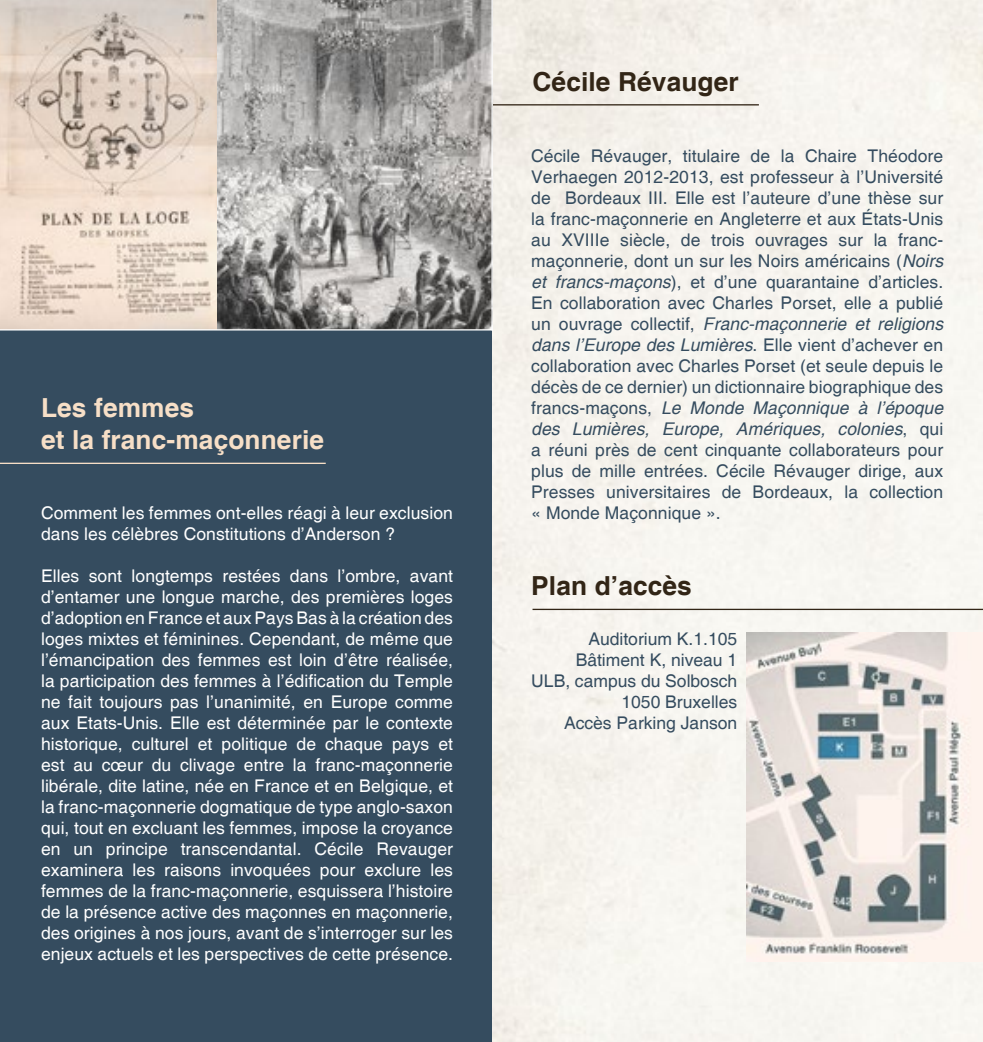
<style>
.page{position:relative;width:983px;height:1042px;background:#fff}
.page>*{position:absolute;margin:0;border:0;box-sizing:border-box;transform-origin:0 0}
.t1{font:700 26.25px/31.5px "Helvetica";letter-spacing:.005em;color:#f7dfc7}
.t2{font:700 26.25px "Helvetica";letter-spacing:.005em;color:#322516}
.t3{font:17.5px/21px "Helvetica";letter-spacing:.005em;color:#fff}
.t4{font:17.5px/21px "Helvetica";color:#354c5f;text-align:right}
.s1{font-style:italic}
</style>
<div class="page">
<div style="left:491px;top:0;width:491px;height:1042px;background:#f6f4ef"></div>
<div style="left:0;top:0;width:491px;height:1042px;background:#354c5f"></div>
<hr style="left:0;top:463px;width:325px;height:1px;background:#f7dfc7">
<hr style="left:215px;top:104px;width:543px;height:1px;background:#322516">
<hr style="left:532px;top:609px;width:450px;height:1px;background:#322516">
<img style="left:0;top:0;width:217px;height:329px">
<svg style="left:217px;top:0;width:274px;height:329px;background:#9f9e9c"></svg>
<img style="left:746px;top:632px;width:236px;height:330px">
<hr style="left:0;top:329px;width:492px;height:1px;background:#fff">
<hr style="left:491px;top:0;width:1px;height:330px;background:#fff">
<h1 class="t1" style="left:41px;top:393px;width:284px">Les femmes<br>et la franc-maçonnerie</h1>
<p class="t3" style="left:41px;top:503px;width:413px">Comment les femmes ont-elles réagi à leur exclusion dans les célèbres Constitutions d’Anderson ?</p>
<p class="t3" style="left:41px;top:566px;width:413px;text-align:justify">Elles sont longtemps restées dans l’ombre, avant d’entamer une longue marche, des premières loges d’adoption en France et aux Pays Bas à la création des loges mixtes et féminines. Cependant, de même que l’émancipation des femmes est loin d’être réalisée, la participation des femmes à l’édification du Temple ne fait toujours pas l’unanimité, en Europe comme aux Etats-Unis. Elle est déterminée par le contexte historique, culturel et politique de chaque pays et est au cœur du clivage entre la franc-maçonnerie libérale, dite latine, née en France et en Belgique, et la franc-maçonnerie dogmatique de type anglo-saxon qui, tout en excluant les femmes, impose la croyance en un principe transcendantal. Cécile Revauger examinera les raisons invoquées pour exclure les femmes de la franc-maçonnerie, esquissera l’histoire de la présence active des maçonnes en maçonnerie, des origines à nos jours, avant de s’interroger sur les enjeux actuels et les perspectives de cette présence.</p>
<h1 class="t2" style="left:532px;top:65px;width:208px">Cécile Révauger</h1>
<p class="t4" style="left:531px;top:146px;width:413px;text-align:justify">Cécile Révauger, titulaire de la Chaire Théodore Verhaegen 2012-2013, est professeur à l’Université de Bordeaux III. Elle est l’auteure d’une thèse sur la franc-maçonnerie en Angleterre et aux États-Unis au XVIIIe siècle, de trois ouvrages sur la franc&shy;maçonnerie, dont un sur les Noirs américains (<span class="s1">Noirs et francs-maçons</span>), et d’une quarantaine d’articles.<br>En collaboration avec Charles Porset, elle a publié un ouvrage collectif, <span class="s1">Franc-maçonnerie et religions dans l’Europe des Lumières</span>. Elle vient d’achever en collaboration avec Charles Porset (et seule depuis le décès de ce dernier) un dictionnaire biographique des francs-maçons, <span class="s1">Le Monde Maçonnique à l’époque des Lumières, Europe, Amériques, colonies</span>, qui a réuni près de cent cinquante collaborateurs pour plus de mille entrées. Cécile Révauger dirige, aux Presses universitaires de Bordeaux, la collection « Monde Maçonnique ».</p>
<h1 class="t2" style="left:531px;top:569px;width:162px">Plan d’accès</h1>
<p class="t4" style="left:531px;top:629px;width:207px">Auditorium K.1.105<br>Bâtiment K, niveau 1<br>ULB, campus du Solbosch<br>1050 Bruxelles<br>Accès Parking Janson</p>
</div>
